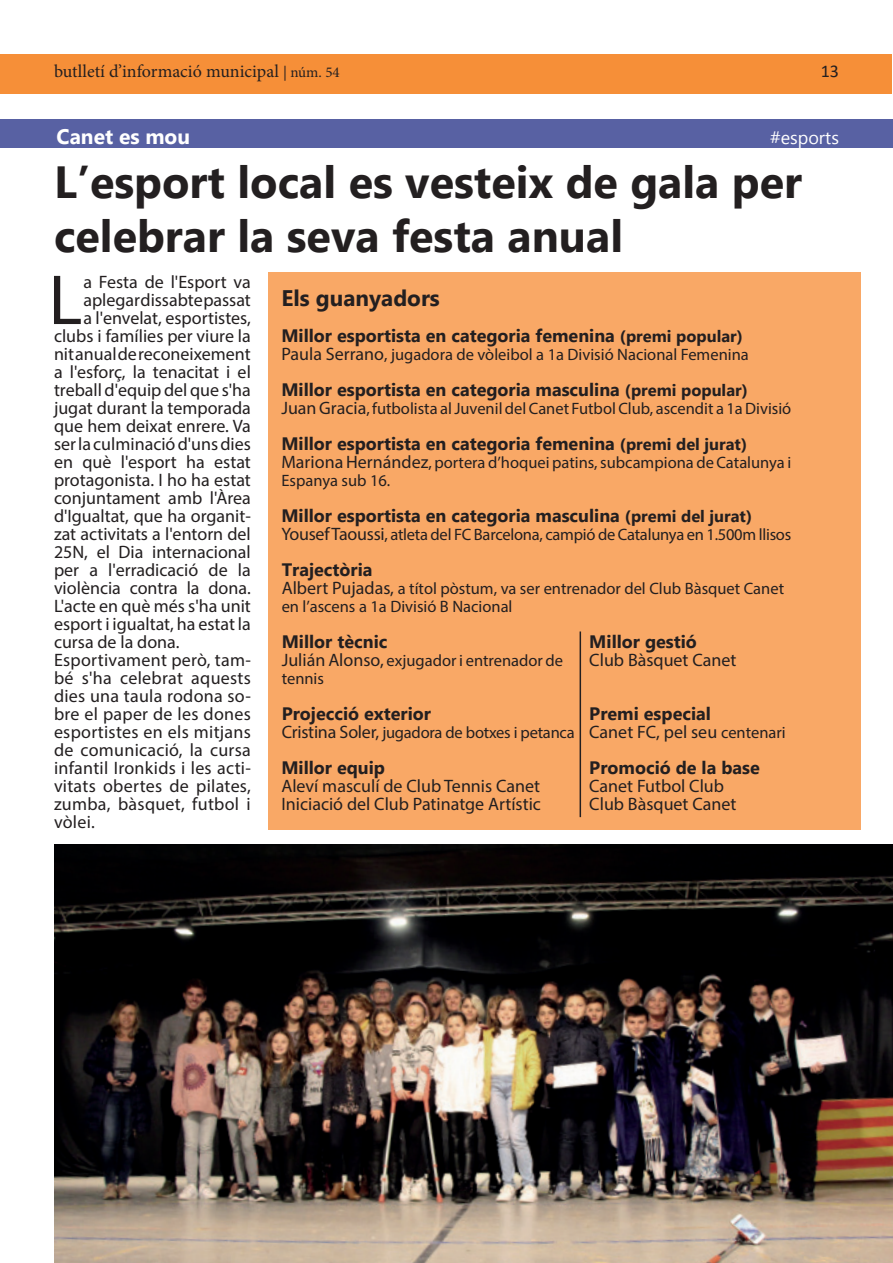
<style>
.page{position:relative;width:893px;height:1263px;background:#fff}
.page>*{position:absolute;margin:0;border:0;box-sizing:border-box;transform-origin:0 0}
.t1{font:71.4px "Myriad Pro";color:#231f20}
.t2{font:700 45px/54px "Gadugi";color:#231f20}
.t3{font:700 22.5px "Gadugi";color:#231f20}
.t4{font:700 21px "Gadugi";color:#fff}
.t5{font:18px/18px "Myriad Pro";color:#231f20}
.t6{font:700 18px "Gadugi";color:#231f20}
.t7{font:18px "Minion Pro";color:#231f20}
.t8{font:18px "Gadugi";color:#fff}
.t9{font:18px "Calibri";color:#231f20}
.t10{font:16.5px/18px "Myriad Pro";color:#231f20}
.s1{font-size:15px}
.s2{font-size:16.5px}
.s3{font-size:18px}
</style>
<div class="page">
<div style="left:1px;top:54px;width:891px;height:40px;background:#f68f38"></div>
<div style="left:0;top:119px;width:893px;height:28px;background:#5861a3"></div>
<img style="left:54px;top:845px;width:839px;height:418px">
<div style="left:268px;top:273px;width:592px;height:557px;background:#f9a866"></div>
<hr style="left:580px;top:631px;width:1px;height:186px;background:#231f20">
<p class="t7" style="left:54px;top:59px;width:287px">butlletí d’informació municipal <span class="s1">| núm. 54</span></p>
<p class="t9" style="left:821px;top:59px;width:20px">13</p>
<p class="t4" style="left:57px;top:124px;width:135px">Canet es mou</p>
<p class="t8" style="left:770px;top:127px;width:70px">#esports</p>
<h2 class="t2" style="left:54px;top:155px;width:749px">L’esport local es vesteix de gala per celebrar la seva festa anual</h2>
<h1 class="t1" style="left:49px;top:256px;width:35px">L</h1>
<p class="t5" style="left:83px;top:273px;width:169px">a Festa de l'Esport va</p>
<p class="t5" style="left:83px;top:291px;width:169px">aplegar dissabte passat</p>
<p class="t5" style="left:83px;top:309px;width:169px">a l'envelat, esportistes,</p>
<p class="t5" style="left:54px;top:327px;width:198px">clubs i famílies per viure la</p>
<p class="t5" style="left:54px;top:345px;width:198px">nit anual de reconeixement</p>
<p class="t5" style="left:54px;top:363px;width:198px">a l'esforç, la tenacitat i el</p>
<p class="t5" style="left:54px;top:381px;width:198px">treball d'equip del que s'ha</p>
<p class="t5" style="left:54px;top:399px;width:198px">jugat durant la temporada</p>
<p class="t5" style="left:54px;top:417px;width:198px">que hem deixat enrere. Va</p>
<p class="t5" style="left:54px;top:435px;width:198px">ser la culminació d'uns dies</p>
<p class="t5" style="left:54px;top:453px;width:198px">en què l'esport ha estat</p>
<p class="t5" style="left:54px;top:471px;width:198px">protagonista. I ho ha estat</p>
<p class="t5" style="left:54px;top:489px;width:198px">conjuntament amb l'Àrea</p>
<p class="t5" style="left:54px;top:507px;width:198px">d'Igualtat, que ha organit-</p>
<p class="t5" style="left:54px;top:525px;width:198px">zat activitats a l'entorn del</p>
<p class="t5" style="left:54px;top:543px;width:198px">25N, el Dia internacional</p>
<p class="t5" style="left:54px;top:561px;width:198px">per a l'erradicació de la</p>
<p class="t5" style="left:54px;top:579px;width:198px">violència contra la dona.</p>
<p class="t5" style="left:54px;top:597px;width:198px">L'acte en què més s'ha unit</p>
<p class="t5" style="left:54px;top:615px;width:198px">esport i igualtat, ha estat la</p>
<p class="t5" style="left:54px;top:633px;width:127px">cursa de la dona.</p>
<p class="t5" style="left:54px;top:651px;width:198px">Esportivament però, tam-</p>
<p class="t5" style="left:54px;top:669px;width:198px">bé s'ha celebrat aquests</p>
<p class="t5" style="left:54px;top:687px;width:198px">dies una taula rodona so-</p>
<p class="t5" style="left:54px;top:705px;width:198px">bre el paper de les dones</p>
<p class="t5" style="left:54px;top:723px;width:198px">esportistes en els mitjans</p>
<p class="t5" style="left:54px;top:741px;width:198px">de comunicació, la cursa</p>
<p class="t5" style="left:54px;top:759px;width:198px">infantil Ironkids i les acti-</p>
<p class="t5" style="left:54px;top:777px;width:198px">vitats obertes de pilates,</p>
<p class="t5" style="left:54px;top:795px;width:198px">zumba, bàsquet, futbol i</p>
<p class="t5" style="left:54px;top:813px;width:42px">vòlei.</p>
<p class="t3" style="left:281px;top:284px;width:160px">Els guanyadors</p>
<p class="t6" style="left:281px;top:325px;width:463px">Millor esportista en categoria femenina <span class="s2">(premi popular)</span></p>
<p class="t10" style="left:281px;top:345px;width:469px"><span class="s3">Paula Serrano</span>, jugadora de vòleibol a 1a Divisió Nacional Femenina</p>
<p class="t6" style="left:281px;top:379px;width:468px">Millor esportista en categoria masculina <span class="s2">(premi popular)</span></p>
<p class="t10" style="left:281px;top:399px;width:511px"><span class="s3">Juan Gracia</span>, futbolista al Juvenil del Canet Futbol Club, ascendit a 1a Divisió</p>
<p class="t6" style="left:281px;top:433px;width:467px">Millor esportista en categoria femenina <span class="s2">(premi del jurat)</span></p>
<p class="t10" style="left:281px;top:453px;width:511px"><span class="s3">Mariona Hernández</span>, portera d’hoquei patins, subcampiona de Catalunya i<br>Espanya sub 16.</p>
<p class="t6" style="left:281px;top:505px;width:472px">Millor esportista en categoria masculina <span class="s2">(premi del jurat)</span></p>
<p class="t10" style="left:281px;top:525px;width:511px"><span class="s3">Yousef Taoussi</span>, atleta del FC Barcelona, campió de Catalunya en 1.500m llisos</p>
<p class="t6" style="left:282px;top:559px;width:92px">Trajectòria</p>
<p class="t10" style="left:282px;top:579px;width:504px"><span class="s3">Albert Pujadas,</span> a títol pòstum, va ser entrenador del Club Bàsquet Canet en l’ascens a 1a Divisió B Nacional</p>
<p class="t6" style="left:282px;top:631px;width:107px">Millor tècnic</p>
<p class="t10" style="left:282px;top:651px;width:283px"><span class="s3">Julián Alonso,</span> exjugador i entrenador de tennis</p>
<p class="t6" style="left:282px;top:703px;width:151px">Projecció exterior</p>
<p class="t10" style="left:282px;top:723px;width:294px"><span class="s3">Cristina Soler,</span> jugadora de botxes i petanca</p>
<p class="t6" style="left:281px;top:757px;width:105px">Millor equip</p>
<p class="t5" style="left:281px;top:777px;width:261px">Aleví masculí de Club Tennis Canet<br>Iniciació del Club Patinatge Artístic</p>
<p class="t6" style="left:589px;top:631px;width:109px">Millor gestió</p>
<p class="t5" style="left:589px;top:651px;width:149px">Club Bàsquet Canet</p>
<p class="t6" style="left:589px;top:703px;width:123px">Premi especial</p>
<p class="t5" style="left:589px;top:723px;width:198px">Canet FC, pel seu <span class="s2">centenari</span></p>
<p class="t6" style="left:589px;top:757px;width:172px">Promoció de la base</p>
<p class="t5" style="left:589px;top:777px;width:149px">Canet Futbol Club<br>Club Bàsquet Canet</p>
</div>
